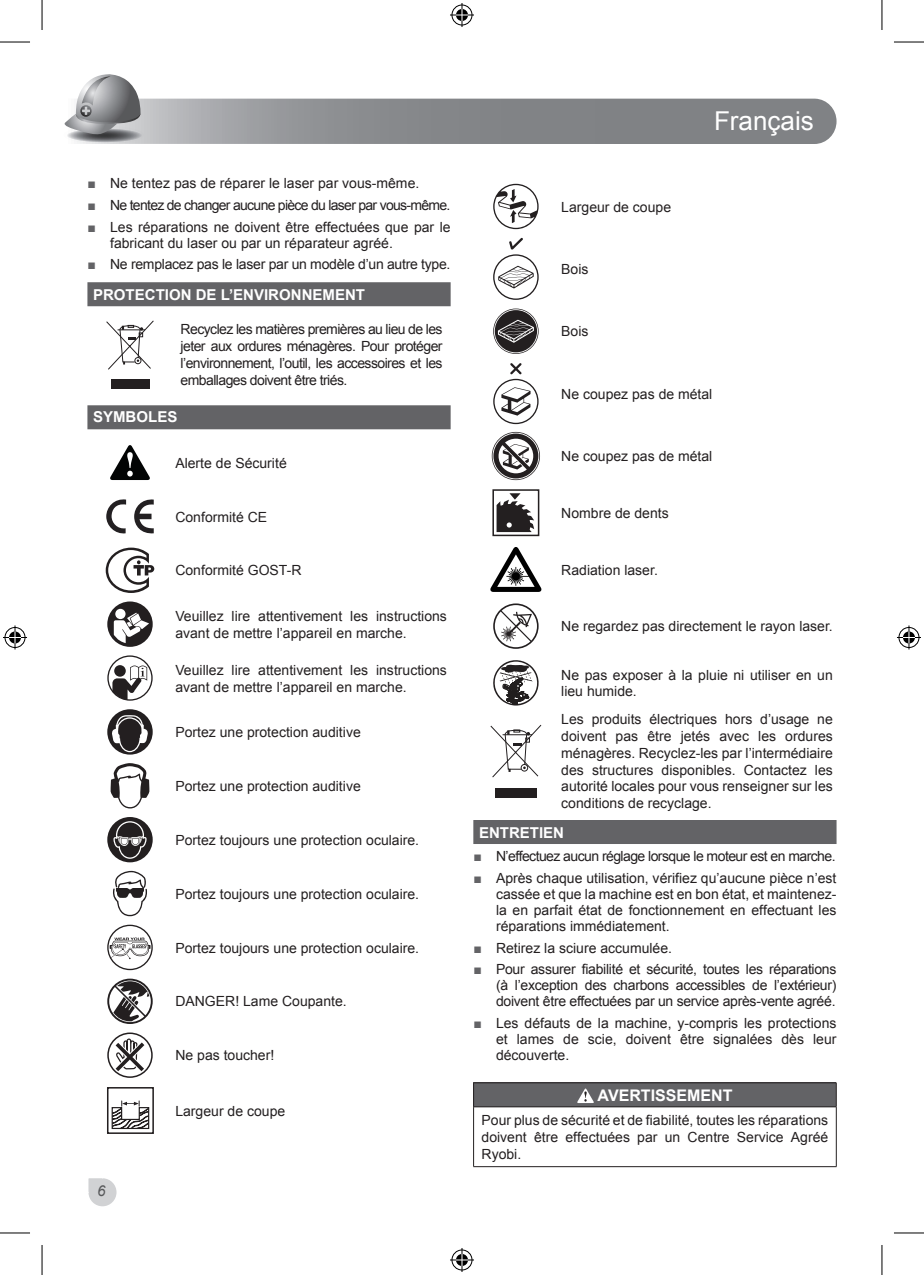
<style>
.page{position:relative;width:924px;height:1275px;background:#fff}
.page>*{position:absolute;margin:0;border:0;box-sizing:border-box;transform-origin:0 0}
.t1{font:26px "Arial";color:#fff}
.t2{font:700 16px "Arial";color:#fff}
.t3{font:700 15px "Arial";color:#fff}
.t4{font:italic 15px "Arial";color:#57585a}
.t5{font:14px/16.8px "Arial";color:#231f20;text-align:justify}
.t6{font:14px "Arial";letter-spacing:-.04em;color:#231f20}
.t7{font:14px "Arial";letter-spacing:-.05em;color:#231f20}
.t8{font:14px "Arial";letter-spacing:-.02em;color:#231f20}
.s1{color:#636366}
</style>
<div class="page">
<svg style="left:64px;top:74px;width:772px;height:70px"></svg>
<div style="left:87px;top:282px;width:363px;height:24px;background:#636366"></div>
<div style="left:87px;top:405px;width:363px;height:24px;background:#636366"></div>
<svg style="left:106px;top:320px;width:48px;height:50px"></svg>
<div style="left:111px;top:379px;width:39px;height:9px;background:#231f20"></div>
<svg style="left:110px;top:445px;width:40px;height:35px"></svg>
<svg style="left:134px;top:499px;width:20px;height:35px"></svg>
<svg style="left:106px;top:499px;width:20px;height:35px"></svg>
<svg style="left:106px;top:547px;width:48px;height:46px"></svg>
<svg style="left:107px;top:601px;width:46px;height:46px"></svg>
<svg style="left:107px;top:655px;width:45px;height:45px"></svg>
<div style="left:107px;top:709px;width:46px;height:45px;background:#231f20;border-radius:50%"></div>
<svg style="left:112px;top:715px;width:36px;height:37px"></svg>
<svg style="left:110px;top:763px;width:39px;height:45px"></svg>
<svg style="left:107px;top:817px;width:46px;height:45px"></svg>
<svg style="left:113px;top:871px;width:34px;height:45px"></svg>
<svg style="left:107px;top:924px;width:46px;height:46px"></svg>
<svg style="left:107px;top:978px;width:46px;height:46px"></svg>
<svg style="left:109px;top:980px;width:42px;height:42px"></svg>
<svg style="left:107px;top:1032px;width:46px;height:46px"></svg>
<div style="left:107px;top:1087px;width:46px;height:47px;border:2px solid #231f20"></div>
<svg style="left:88px;top:1089px;width:62px;height:118px"></svg>
<div style="left:473px;top:820px;width:363px;height:24px;background:#636366"></div>
<svg style="left:493px;top:184px;width:45px;height:45px"></svg>
<svg style="left:493px;top:237px;width:45px;height:63px"></svg>
<svg style="left:493px;top:308px;width:45px;height:46px"></svg>
<svg style="left:493px;top:363px;width:45px;height:61px"></svg>
<svg style="left:491px;top:432px;width:48px;height:48px"></svg>
<svg style="left:496px;top:493px;width:38px;height:39px"></svg>
<div style="left:492px;top:489px;width:47px;height:47px;border:2px solid #231f20"></div>
<svg style="left:490px;top:547px;width:52px;height:45px"></svg>
<svg style="left:493px;top:603px;width:45px;height:46px"></svg>
<svg style="left:493px;top:660px;width:45px;height:45px"></svg>
<svg style="left:490px;top:724px;width:52px;height:54px"></svg>
<div style="left:495px;top:787px;width:42px;height:10px;background:#231f20"></div>
<div style="left:473px;top:1082px;width:362px;height:24px;background:#636366"></div>
<hr style="left:473px;top:1107px;width:1px;height:59px;background:#231f20">
<hr style="left:835px;top:1107px;width:1px;height:59px;background:#231f20">
<hr style="left:473px;top:1166px;width:363px;height:1px;background:#231f20">
<svg style="left:473px;top:1083px;width:1px;height:23px"></svg>
<svg style="left:835px;top:1083px;width:1px;height:23px"></svg>
<hr style="left:473px;top:1082px;width:363px;height:1px;background:#231f20">
<hr style="left:473px;top:1106px;width:363px;height:1px;background:#231f20">
<svg style="left:577px;top:1088px;width:16px;height:15px"></svg>
<hr style="left:0;top:42px;width:30px;height:1px;background:#000">
<hr style="left:893px;top:42px;width:30px;height:1px;background:#000">
<hr style="left:0;top:1232px;width:30px;height:1px;background:#000">
<hr style="left:893px;top:1232px;width:30px;height:1px;background:#000">
<hr style="left:42px;top:0;width:1px;height:30px;background:#000">
<hr style="left:42px;top:1245px;width:1px;height:30px;background:#000">
<hr style="left:881px;top:0;width:1px;height:30px;background:#000">
<hr style="left:881px;top:1245px;width:1px;height:30px;background:#000">
<svg style="left:450px;top:3px;width:24px;height:24px"></svg>
<svg style="left:450px;top:1248px;width:24px;height:24px"></svg>
<svg style="left:3px;top:625px;width:24px;height:24px"></svg>
<svg style="left:897px;top:625px;width:23px;height:24px"></svg>
<p class="t5" style="left:87px;top:175px;width:333px"><span class="s1">■</span> Ne tentez pas de réparer le laser par vous-même.</p>
<p class="t7" style="left:87px;top:196px;width:364px"><span class="s1">■</span> Ne tentez de changer aucune pièce du laser par vous-même.</p>
<p class="t5" style="left:110px;top:219px;width:342px;line-height:16px;text-indent:-23px"><span class="s1">■</span> Les réparations ne doivent être effectuées que par le fabricant du laser ou par un réparateur agréé.</p>
<p class="t8" style="left:87px;top:255px;width:364px"><span class="s1">■</span> Ne remplacez pas le laser par un modèle d’un autre type.</p>
<p class="t3" style="left:93px;top:285px;width:273px">PROTECTION DE L’ENVIRONNEMENT</p>
<p class="t5" style="left:180px;top:321px;width:263px">Recyclez les matières premières au lieu de les jeter aux ordures ménagères. Pour protéger l’environnement, l’outil, les accessoires et les emballages doivent être triés.</p>
<p class="t3" style="left:93px;top:407px;width:86px">SYMBOLES</p>
<p class="t5" style="left:175px;top:454px;width:113px">Alerte de Sécurité</p>
<p class="t5" style="left:175px;top:508px;width:93px">Conformité CE</p>
<p class="t5" style="left:175px;top:562px;width:128px">Conformité GOST-R</p>
<p class="t5" style="left:175px;top:607px;width:273px">Veuillez lire attentivement les instructions avant de mettre l’appareil en marche.</p>
<p class="t5" style="left:175px;top:661px;width:273px">Veuillez lire attentivement les instructions avant de mettre l’appareil en marche.</p>
<p class="t5" style="left:175px;top:724px;width:187px">Portez une protection auditive</p>
<p class="t5" style="left:175px;top:777px;width:187px">Portez une protection auditive</p>
<p class="t5" style="left:175px;top:831px;width:245px">Portez toujours une protection oculaire.</p>
<p class="t5" style="left:175px;top:885px;width:245px">Portez toujours une protection oculaire.</p>
<p class="t5" style="left:175px;top:939px;width:245px">Portez toujours une protection oculaire.</p>
<p class="t5" style="left:175px;top:993px;width:173px">DANGER! Lame Coupante.</p>
<p class="t5" style="left:175px;top:1047px;width:100px">Ne pas toucher!</p>
<p class="t4" style="left:97px;top:1181px;width:10px">6</p>
<p class="t5" style="left:175px;top:1102px;width:111px">Largeur de coupe</p>
<p class="t5" style="left:561px;top:198px;width:111px">Largeur de coupe</p>
<p class="t5" style="left:561px;top:261px;width:29px">Bois</p>
<p class="t5" style="left:561px;top:323px;width:29px">Bois</p>
<h1 class="t1" style="left:713px;top:104px;width:101px">Français</h1>
<p class="t5" style="left:561px;top:385px;width:152px">Ne coupez pas de métal</p>
<p class="t5" style="left:561px;top:448px;width:152px">Ne coupez pas de métal</p>
<p class="t5" style="left:561px;top:504px;width:109px">Nombre de dents</p>
<p class="t5" style="left:561px;top:561px;width:98px">Radiation laser.</p>
<p class="t5" style="left:561px;top:618px;width:273px">Ne regardez pas directement le rayon laser.</p>
<p class="t5" style="left:561px;top:666px;width:273px">Ne pas exposer à la pluie ni utiliser en un lieu humide.</p>
<p class="t5" style="left:561px;top:711px;width:273px">Les produits électriques hors d’usage ne doivent pas être jetés avec les ordures ménagères. Recyclez-les par l’intermédiaire des structures disponibles. Contactez les autorité locales pour vous renseigner sur les conditions de recyclage.</p>
<p class="t3" style="left:479px;top:823px;width:87px">ENTRETIEN</p>
<p class="t6" style="left:473px;top:847px;width:363px"><span class="s1">■</span> N’effectuez aucun réglage lorsque le moteur est en marche.</p>
<p class="t5" style="left:496px;top:870px;width:342px;line-height:16px;text-indent:-23px"><span class="s1">■</span> Après chaque utilisation, vérifiez qu’aucune pièce n’est cassée et que la machine est en bon état, et maintenez&shy;la en parfait état de fonctionnement en effectuant les réparations immédiatement.</p>
<p class="t5" style="left:473px;top:939px;width:200px"><span class="s1">■</span> Retirez la sciure accumulée.</p>
<p class="t5" style="left:496px;top:961px;width:342px;line-height:16px;text-indent:-23px"><span class="s1">■</span> Pour assurer fiabilité et sécurité, toutes les réparations (à l’exception des charbons accessibles de l’extérieur) doivent être effectuées par un service après-vente agréé.</p>
<p class="t5" style="left:496px;top:1015px;width:342px;line-height:16px;text-indent:-23px"><span class="s1">■</span> Les défauts de la machine, y-compris les protections et lames de scie, doivent être signalées dès leur découverte.</p>
<p class="t2" style="left:597px;top:1085px;width:136px">AVERTISSEMENT</p>
<p class="t5" style="left:481px;top:1111px;width:348px">Pour plus de sécurité et de fiabilité, toutes les réparations doivent être effectuées par un Centre Service Agréé Ryobi.</p>
</div>
